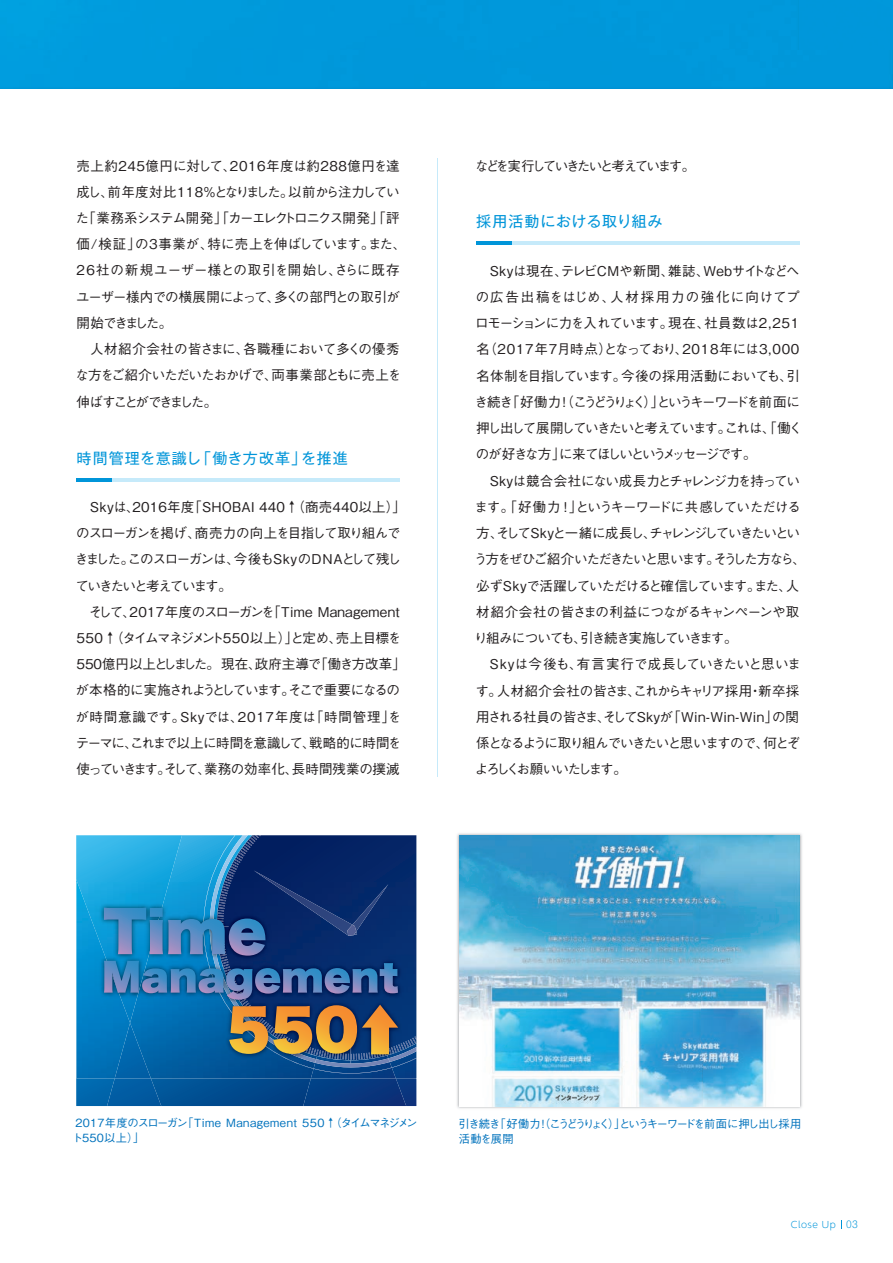
<style>
.page{position:relative;width:893px;height:1263px;background:#fff}
.page>*{position:absolute;margin:0;border:0;box-sizing:border-box;transform-origin:0 0}
.t1{font:15px "Gothic MB101 Pro Regular 90 msp RKSJ H";letter-spacing:.075em;color:#0095d9}
.t2{font:15px "Gothic MB101 Pro Regular 90 msp RKSJ H";letter-spacing:.045em;color:#0095d9}
.t3{font:13.5px/26.2px "Gothic BBB Pro Medium 90 msp RKSJ H";letter-spacing:-.07em;color:#231f20}
.t4{font:13.5px/26.2px "Gothic BBB Pro Medium 90 msp RKSJ H";letter-spacing:-.02em;color:#231f20}
.t5{font:13.5px/26.2px "Gothic BBB Pro Medium 90 msp RKSJ H";letter-spacing:-.095em;color:#231f20}
.t6{font:13.5px "Gothic BBB Pro Medium 90 msp RKSJ H";letter-spacing:-.16em;color:#231f20}
.t7{font:11.25px/15px "Gothic BBB Pro Medium 90 msp RKSJ H";letter-spacing:.025em;color:#0072bc}
.t8{font:11.25px/15px "Gothic BBB Pro Medium 90 msp RKSJ H";letter-spacing:-.105em;color:#0072bc}
.t9{font:9px "UD Shin Go Pro Light 90 msp RKSJ H";letter-spacing:.05em;color:#0095d9}
.s1{font-family:"Ntoday Std Light KL 90 msp RKSJ H"}
</style>
<div class="page">
<div style="left:0;top:0;width:893px;height:89px;background:#0098db"></div>
<hr style="left:77px;top:479px;width:35px;height:3px;background:#0095d9">
<hr style="left:112px;top:479px;width:288px;height:3px;background:#c6eafa">
<hr style="left:476px;top:242px;width:36px;height:3px;background:#0095d9">
<hr style="left:512px;top:242px;width:287px;height:3px;background:#c6eafa">
<img style="left:457px;top:833px;width:345px;height:276px">
<img style="left:459px;top:835px;width:340px;height:271px">
<img style="left:76px;top:835px;width:28px;height:44px">
<img style="left:76px;top:879px;width:28px;height:227px">
<img style="left:416px;top:882px;width:1px;height:196px">
<img style="left:77px;top:1023px;width:27px;height:55px">
<img style="left:77px;top:882px;width:27px;height:141px">
<svg style="left:104px;top:835px;width:312px;height:271px;background:#225c90"></svg>
<hr style="left:438px;top:159px;width:1px;height:618px;background:#c6eafa">
<p class="t4" style="left:75px;top:151px;width:332px">売上約245億円に対して、2016年度は約288億円を達成し、前年度対比118％となりました。以前から注力していた「業務系システム開発」「カーエレクトロニクス開発」「評価/検証」の3事業が、特に売上を伸ばしています。また、<br>26社の新規ユーザー様との取引を開始し、さらに既存ユーザー様内での横展開によって、多くの部門との取引が開始できました。</p>
<p class="t3" style="left:75px;top:334px;width:327px;text-align:justify;text-indent:15px">人材紹介会社の皆さまに、各職種において多くの優秀な方をご紹介いただいたおかげで、両事業部ともに売上を伸ばすことができました。</p>
<p class="t1" style="left:77px;top:445px;width:273px">時間管理を意識し「働き方改革」を推進</p>
<p class="t3" style="left:75px;top:492px;width:333px;text-indent:13px">Ｓｋｙは、2016年度「SHOBAI 440↑（商売440以上）」のスローガンを掲げ、商売力の向上を目指して取り組んできました。このスローガンは、今後もSkyのDNAとして残していきたいと考えています。</p>
<p class="t4" style="left:76px;top:597px;width:332px;text-align:center">そして、2017年度のスローガンを「Time Management 550↑（タイムマネジメント550以上）」と定め、売上目標を550億円以上としました。 現在、政府主導で「働き方改革」が本格的に実施されようとしています。そこで重要になるのが時間意識です。Ｓｋｙでは、2017年度は「時間管理」をテーマに、これまで以上に時間を意識して、戦略的に時間を使っていきます。そして、業務の効率化、長時間残業の撲滅</p>
<p class="t6" style="left:475px;top:155px;width:222px">などを実行していきたいと考えています。</p>
<p class="t2" style="left:476px;top:208px;width:188px">採用活動における取り組み</p>
<p class="t3" style="left:475px;top:256px;width:329px;text-indent:15px">Skyは現在、テレビCMや新聞、雑誌、Webサイトなどへの広告出稿をはじめ、人材採用力の強化に向けてプロモーションに力を入れています。現在、社員数は2,251名（2017年7月時点）となっており、2018年には3,000名体制を目指しています。今後の採用活動においても、引き続き「好働力！（こうどうりょく）」というキーワードを前面に押し出して展開していきたいと考えています。これは、「働くのが好きな方」に来てほしいというメッセージです。</p>
<p class="t5" style="left:474px;top:466px;width:334px;text-indent:16px">Skyは競合会社にない成長力とチャレンジ力を持っています。「好働力！」というキーワードに共感していただける方、そしてSkyと一緒に成長し、チャレンジしていきたいという方をぜひご紹介いただきたいと思います。そうした方なら、必ずSkyで活躍していただけると確信しています。また、人材紹介会社の皆さまの利益につながるキャンペーンや取り組みについても、引き続き実施していきます。</p>
<p class="t3" style="left:475px;top:649px;width:327px;text-indent:13px">Ｓｋｙは今後も、有言実行で成長していきたいと思います。人材紹介会社の皆さま、これからキャリア採用・新卒採用される社員の皆さま、そしてSkyが「Win-Win-Win」の関係となるように取り組んでいきたいと思いますので、何とぞよろしくお願いいたします。</p>
<p class="t7" style="left:72px;top:1114px;width:347px;text-indent:4px">2017年度のスローガン「Time Management 550↑（タイムマネジメント550以上）」</p>
<p class="t8" style="left:459px;top:1114px;width:344px">引き続き「好働力！（こうどうりょく）」というキーワードを前面に押し出し採用活動を展開</p>
<p class="t9" style="left:791px;top:1217px;width:69px">Close Up <span class="s1">03</span></p>
</div>
